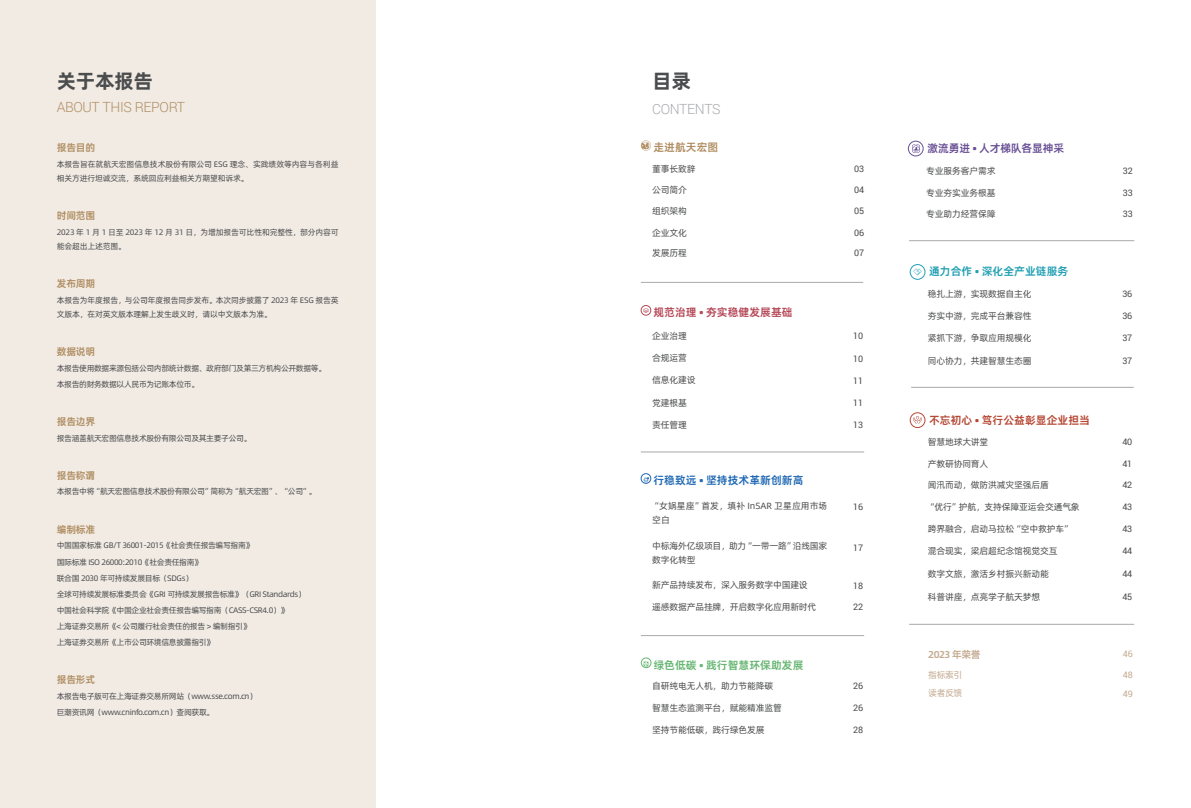
<style>
.page{position:relative;width:1191px;height:808px;background:#fff}
.page>*{position:absolute;margin:0;border:0;box-sizing:border-box;transform-origin:0 0}
.t1{font:700 20px "Alibaba Pu Hui Ti 2 95 Extra";letter-spacing:-.025em;color:#4b4c4d}
.t2{font:300 14px "Roboto";letter-spacing:-.025em;color:#b08e62}
.t3{font:300 14px "Roboto";letter-spacing:-.025em;color:#a8a9ad}
.t4{font:11px "Alibaba Pu Hui Ti 2 85 Bold";color:#b64834}
.t5{font:11px "Alibaba Pu Hui Ti 2 85 Bold";color:#2169b4}
.t6{font:11px "Alibaba Pu Hui Ti 2 85 Bold";color:#67b672}
.t7{font:11px "Alibaba Pu Hui Ti 2 85 Bold";color:#b54756}
.t8{font:11px "Alibaba Pu Hui Ti 2 85 Bold";color:#23a0b3}
.t9{font:11px "Alibaba Pu Hui Ti 2 85 Bold";letter-spacing:-.02em;color:#695095}
.t10{font:11px "Alibaba Pu Hui Ti 2 85 Bold";color:#b08e62}
.t11{font:10px "Alibaba Pu Hui Ti 2 85 Bold";letter-spacing:-.025em;color:#b08e62}
.t12{font:10px "Alibaba Pu Hui Ti 2 85 Bold";letter-spacing:-.05em;color:#c4ab91}
.t13{font:9px/14px "Alibaba Pu Hui Ti 2 55 Regular";letter-spacing:-.025em;color:#4b4c4d}
.t14{font:9px "Roboto";letter-spacing:-.025em;color:#4b4c4d}
.t15{font:9px/14px "Alibaba Pu Hui Ti 2 55 Regular";color:#4b4c4d}
.t16{font:9px "Alibaba Pu Hui Ti 2 55 Regular";letter-spacing:-.05em;color:#c4ab91}
.t17{font:9px "Roboto";color:#c4ab91}
.t18{font:8px "Alibaba Pu Hui Ti 2 55 Regular";letter-spacing:-.05em;color:#4b4c4d}
.t19{font:8px/14px "Alibaba Pu Hui Ti 2 55 Regular";letter-spacing:-.025em;color:#4b4c4d}
.t20{font:8px/14px "Alibaba Pu Hui Ti 2 55 Regular";letter-spacing:-.015em;color:#4b4c4d}
</style>
<div class="page">
<div style="left:0;top:0;width:375px;height:808px;background:#f1ebe4"></div>
<div style="left:641px;top:305px;width:10px;height:10px;border:1px solid #b54756;border-radius:50%"></div>
<svg style="left:643px;top:308px;width:6px;height:5px"></svg>
<div style="left:908px;top:141px;width:15px;height:15px;border:1px solid #695095;border-radius:50%"></div>
<div style="left:641px;top:473px;width:10px;height:11px;border:1px solid #2169b4;border-radius:50%"></div>
<div style="left:910px;top:264px;width:15px;height:16px;border:1px solid #23a0b3;border-radius:50%"></div>
<div style="left:641px;top:658px;width:10px;height:10px;border:1px solid #67b672;border-radius:50%"></div>
<div style="left:910px;top:412px;width:15px;height:16px;border:1px solid #b64834;border-radius:50%"></div>
<svg style="left:643px;top:477px;width:6px;height:5px"></svg>
<svg style="left:643px;top:661px;width:6px;height:6px"></svg>
<svg style="left:912px;top:144px;width:8px;height:9px"></svg>
<svg style="left:913px;top:416px;width:8px;height:8px"></svg>
<svg style="left:913px;top:269px;width:8px;height:6px"></svg>
<hr style="left:641px;top:452px;width:223px;height:1px;background:#a8a9ad">
<hr style="left:641px;top:635px;width:223px;height:1px;background:#a8a9ad">
<hr style="left:911px;top:387px;width:222px;height:1px;background:#a8a9ad">
<hr style="left:909px;top:624px;width:225px;height:1px;background:#a8a9ad">
<hr style="left:909px;top:240px;width:225px;height:1px;background:#a8a9ad">
<hr style="left:641px;top:282px;width:222px;height:1px;background:#a8a9ad">
<svg style="left:641px;top:140px;width:10px;height:11px"></svg>
<p class="t1" style="left:57px;top:65px;width:98px">关于本报告</p>
<p class="t1" style="left:652px;top:65px;width:40px">目录</p>
<p class="t2" style="left:57px;top:98px;width:130px">ABOUT THIS REPORT</p>
<p class="t3" style="left:652px;top:99px;width:70px">CONTENTS</p>
<p class="t11" style="left:57px;top:140px;width:40px">报告目的</p>
<p class="t20" style="left:57px;top:157px;width:283px">本报告旨在就航天宏图信息技术股份有限公司 ESG 理念、实践绩效等内容与各利益相关方进行坦诚交流，系统回应利益相关方期望和诉求。</p>
<p class="t11" style="left:57px;top:208px;width:40px">时间范围</p>
<p class="t19" style="left:57px;top:225px;width:283px">2023 年 1 月 1 日至 2023 年 12 月 31 日，为增加报告可比性和完整性，部分内容可能会超出上述范围。</p>
<p class="t11" style="left:57px;top:275px;width:40px">发布周期</p>
<p class="t19" style="left:57px;top:292px;width:283px">本报告为年度报告，与公司年度报告同步发布。本次同步披露了 2023 年 ESG 报告英文版本，在对英文版本理解上发生歧义时，请以中文版本为准。</p>
<p class="t11" style="left:57px;top:343px;width:40px">数据说明</p>
<p class="t18" style="left:57px;top:362px;width:271px">本报告使用数据来源包括公司内部统计数据、政府部门及第三方机构公开数据等。</p>
<p class="t18" style="left:57px;top:378px;width:144px">本报告的财务数据以人民币为记账本位币。</p>
<p class="t11" style="left:57px;top:413px;width:40px">报告边界</p>
<p class="t18" style="left:57px;top:432px;width:196px">报告涵盖航天宏图信息技术股份有限公司及其主要子公司。</p>
<p class="t11" style="left:57px;top:467px;width:40px">报告称谓</p>
<p class="t18" style="left:57px;top:486px;width:261px">本报告中将“航天宏图信息技术股份有限公司”简称为“航天宏图”、“公司”。</p>
<p class="t11" style="left:57px;top:521px;width:40px">编制标准</p>
<p class="t18" style="left:57px;top:539px;width:198px">中国国家标准 GB/T 36001-2015《社会责任报告编写指南》</p>
<p class="t18" style="left:57px;top:556px;width:147px">国际标准 ISO 26000:2010《社会责任指南》</p>
<p class="t18" style="left:57px;top:572px;width:138px">联合国 2030 年可持续发展目标（SDGs）</p>
<p class="t18" style="left:57px;top:588px;width:250px">全球可持续发展标准委员会《GRI 可持续发展报告标准》（GRI Standards）</p>
<p class="t18" style="left:57px;top:604px;width:233px">中国社会科学院《中国企业社会责任报告编写指南（CASS-CSR4.0）》</p>
<p class="t18" style="left:57px;top:620px;width:195px">上海证券交易所《&lt; 公司履行社会责任的报告 &gt; 编制指引》</p>
<p class="t18" style="left:57px;top:636px;width:159px">上海证券交易所《上市公司环境信息披露指引》</p>
<p class="t11" style="left:57px;top:672px;width:40px">报告形式</p>
<p class="t18" style="left:57px;top:690px;width:202px">本报告电子版可在上海证券交易所网站（www.sse.com.cn）</p>
<p class="t18" style="left:57px;top:706px;width:159px">巨潮资讯网（www.cninfo.com.cn）查阅获取。</p>
<p class="t10" style="left:653px;top:139px;width:66px">走进航天宏图</p>
<p class="t13" style="left:652px;top:162px;width:45px">董事长致辞</p>
<p class="t14" style="left:854px;top:163px;width:11px">03</p>
<p class="t13" style="left:652px;top:182px;width:36px">公司简介</p>
<p class="t13" style="left:652px;top:203px;width:36px">组织架构</p>
<p class="t14" style="left:854px;top:183px;width:11px">04</p>
<p class="t14" style="left:854px;top:205px;width:11px">05</p>
<p class="t13" style="left:652px;top:225px;width:36px">企业文化</p>
<p class="t14" style="left:854px;top:226px;width:11px">06</p>
<p class="t13" style="left:652px;top:246px;width:36px">发展历程</p>
<p class="t14" style="left:854px;top:247px;width:11px">07</p>
<p class="t7" style="left:653px;top:304px;width:141px">规范治理 • 夯实稳健发展基础</p>
<p class="t13" style="left:652px;top:328px;width:36px">企业治理</p>
<p class="t14" style="left:853px;top:330px;width:11px">10</p>
<p class="t13" style="left:652px;top:351px;width:36px">合规运营</p>
<p class="t14" style="left:853px;top:352px;width:11px">10</p>
<p class="t13" style="left:652px;top:373px;width:45px">信息化建设</p>
<p class="t14" style="left:853px;top:374px;width:11px">11</p>
<p class="t13" style="left:652px;top:395px;width:36px">党建根基</p>
<p class="t14" style="left:853px;top:396px;width:11px">11</p>
<p class="t13" style="left:652px;top:417px;width:36px">责任管理</p>
<p class="t14" style="left:853px;top:419px;width:11px">13</p>
<p class="t5" style="left:653px;top:472px;width:152px">行稳致远 • 坚持技术革新创新高</p>
<p class="t15" style="left:652px;top:498px;width:177px">“女娲星座”首发，填补 InSAR 卫星应用市场空白</p>
<p class="t14" style="left:853px;top:500px;width:11px">16</p>
<p class="t13" style="left:652px;top:538px;width:177px">中标海外亿级项目，助力“一带一路”沿线国家数字化转型</p>
<p class="t13" style="left:652px;top:577px;width:157px">新产品持续发布，深入服务数字中国建设</p>
<p class="t13" style="left:652px;top:599px;width:166px">遥感数据产品挂牌，开启数字化应用新时代</p>
<p class="t6" style="left:653px;top:656px;width:152px">绿色低碳 • 践行智慧环保助发展</p>
<p class="t14" style="left:853px;top:541px;width:11px">17</p>
<p class="t14" style="left:853px;top:580px;width:11px">18</p>
<p class="t14" style="left:853px;top:600px;width:11px">22</p>
<p class="t13" style="left:652px;top:678px;width:123px">自研纯电无人机，助力节能降碳</p>
<p class="t14" style="left:853px;top:679px;width:11px">26</p>
<p class="t13" style="left:652px;top:700px;width:131px">智慧生态监测平台，赋能精准监管</p>
<p class="t14" style="left:853px;top:701px;width:11px">26</p>
<p class="t13" style="left:652px;top:723px;width:114px">坚持节能低碳，践行绿色发展</p>
<p class="t14" style="left:853px;top:724px;width:11px">28</p>
<p class="t9" style="left:927px;top:139px;width:138px">激流勇进 • 人才梯队各显神采</p>
<p class="t13" style="left:926px;top:163px;width:71px">专业服务客户需求</p>
<p class="t14" style="left:1122px;top:164px;width:11px">32</p>
<p class="t13" style="left:926px;top:185px;width:71px">专业夯实业务根基</p>
<p class="t13" style="left:926px;top:206px;width:71px">专业助力经营保障</p>
<p class="t14" style="left:1122px;top:186px;width:11px">33</p>
<p class="t14" style="left:1122px;top:207px;width:11px">33</p>
<p class="t8" style="left:929px;top:263px;width:141px">通力合作 • 深化全产业链服务</p>
<p class="t13" style="left:927px;top:286px;width:105px">稳扎上游，实现数据自主化</p>
<p class="t14" style="left:1122px;top:287px;width:11px">36</p>
<p class="t13" style="left:927px;top:309px;width:105px">夯实中游，完成平台兼容性</p>
<p class="t14" style="left:1122px;top:310px;width:11px">36</p>
<p class="t13" style="left:927px;top:331px;width:105px">紧抓下游，争取应用规模化</p>
<p class="t13" style="left:927px;top:353px;width:105px">同心协力，共建智慧生态圈</p>
<p class="t14" style="left:1122px;top:332px;width:11px">37</p>
<p class="t14" style="left:1122px;top:354px;width:11px">37</p>
<p class="t4" style="left:929px;top:411px;width:162px">不忘初心 • 笃行公益彰显企业担当</p>
<p class="t13" style="left:927px;top:434px;width:62px">智慧地球大讲堂</p>
<p class="t14" style="left:1122px;top:436px;width:11px">40</p>
<p class="t13" style="left:927px;top:456px;width:62px">产教研协同育人</p>
<p class="t14" style="left:1122px;top:457px;width:11px">41</p>
<p class="t13" style="left:927px;top:477px;width:123px">闻汛而动，做防洪减灾坚强后盾</p>
<p class="t14" style="left:1122px;top:478px;width:11px">42</p>
<p class="t13" style="left:927px;top:499px;width:153px">“优行”护航，支持保障亚运会交通气象</p>
<p class="t13" style="left:927px;top:522px;width:145px">跨界融合，启动马拉松“空中救护车”</p>
<p class="t13" style="left:927px;top:544px;width:131px">混合现实，梁启超纪念馆视觉交互</p>
<p class="t13" style="left:927px;top:566px;width:123px">数字文旅，激活乡村振兴新动能</p>
<p class="t13" style="left:927px;top:589px;width:114px">科普讲座，点亮学子航天梦想</p>
<p class="t14" style="left:1122px;top:500px;width:11px">43</p>
<p class="t14" style="left:1122px;top:523px;width:11px">43</p>
<p class="t14" style="left:1122px;top:545px;width:11px">44</p>
<p class="t14" style="left:1122px;top:568px;width:11px">44</p>
<p class="t14" style="left:1122px;top:590px;width:11px">45</p>
<p class="t12" style="left:928px;top:646px;width:54px">2023 年荣誉</p>
<p class="t16" style="left:928px;top:668px;width:36px">指标索引</p>
<p class="t16" style="left:928px;top:686px;width:36px">读者反馈</p>
<p class="t17" style="left:1122px;top:647px;width:11px">46</p>
<p class="t17" style="left:1122px;top:668px;width:11px">48</p>
<p class="t17" style="left:1122px;top:687px;width:11px">49</p>
</div>
